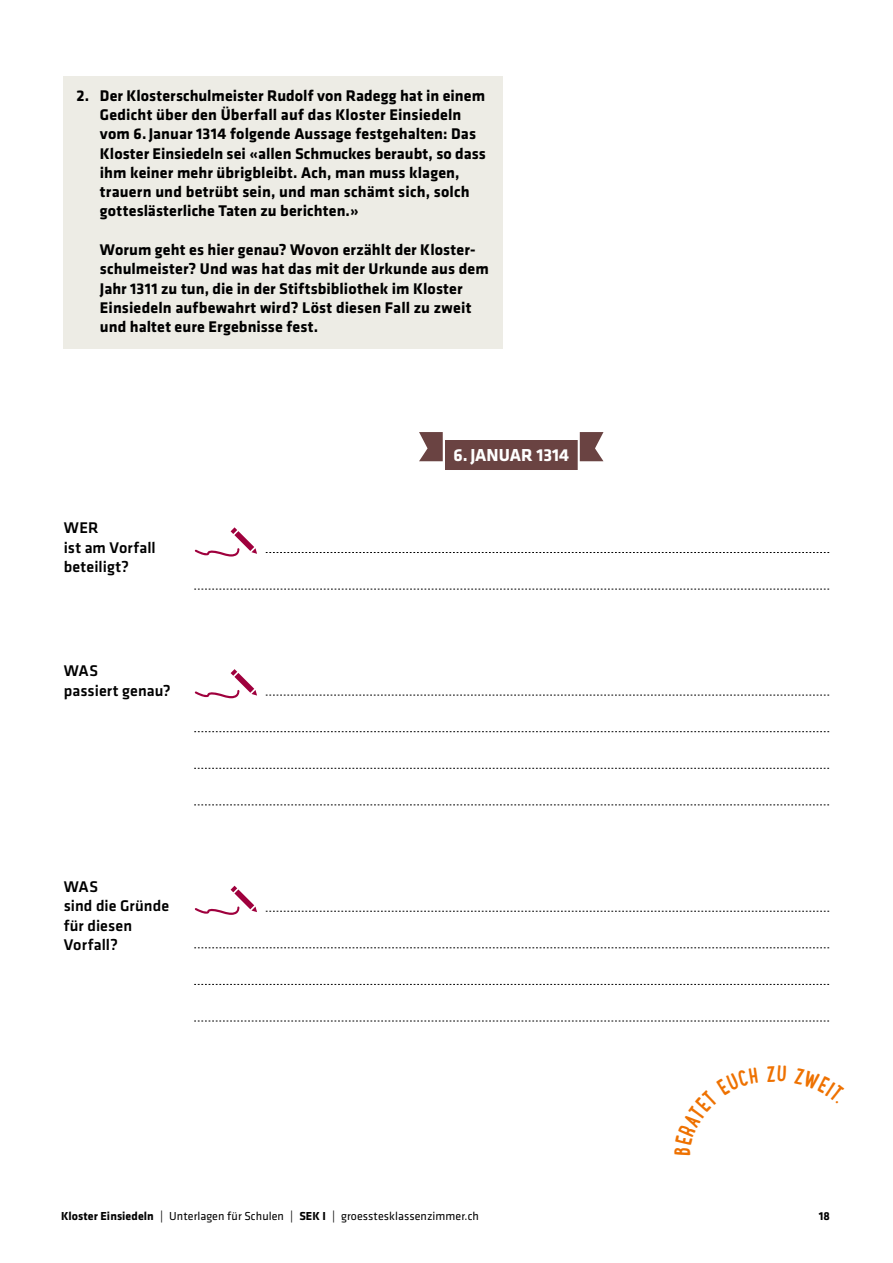
<style>
.page{position:relative;width:893px;height:1263px;background:#fff}
.page>*{position:absolute;margin:0;border:0;box-sizing:border-box;transform-origin:0 0}
.t1{font:700 18px "Klavika";color:#fff}
.t2{font:700 16.05px/19.2px "Klavika";letter-spacing:.005em;color:#000}
.t3{font:500 16.05px/19.2px "Klavika";letter-spacing:.005em;color:#000}
.t4{font:12px "Klavika";letter-spacing:.005em;color:#000}
.t5{font:700 12px "Klavika";color:#000}
.s1{font-weight:700}
</style>
<div class="page">
<svg style="left:194px;top:947px;width:635px;height:1px"></svg>
<svg style="left:194px;top:589px;width:635px;height:1px"></svg>
<svg style="left:194px;top:984px;width:635px;height:1px"></svg>
<svg style="left:194px;top:1021px;width:635px;height:1px"></svg>
<svg style="left:195px;top:886px;width:62px;height:29px"></svg>
<svg style="left:195px;top:669px;width:62px;height:29px"></svg>
<svg style="left:266px;top:911px;width:563px;height:1px"></svg>
<svg style="left:195px;top:527px;width:62px;height:29px"></svg>
<svg style="left:266px;top:552px;width:563px;height:1px"></svg>
<svg style="left:419px;top:432px;width:24px;height:29px"></svg>
<svg style="left:580px;top:432px;width:23px;height:29px"></svg>
<div style="left:445px;top:440px;width:133px;height:30px;background:#6a4342"></div>
<svg style="left:194px;top:731px;width:635px;height:1px"></svg>
<svg style="left:194px;top:768px;width:635px;height:1px"></svg>
<svg style="left:194px;top:805px;width:635px;height:1px"></svg>
<svg style="left:266px;top:695px;width:563px;height:1px"></svg>
<div style="left:64px;top:76px;width:439px;height:273px;background:#edece5"></div>
<p class="t2" style="left:100px;top:86px;width:387px;text-indent:-23px">2. Der Klosterschulmeister Rudolf von Radegg hat in einem Gedicht über den Überfall auf das Kloster Einsiedeln vom 6. Januar 1314 folgende Aussage festgehalten: Das Kloster Einsiedeln sei «allen Schmuckes beraubt, so dass ihm keiner mehr übrigbleibt. Ach, man muss klagen, trauern und betrübt sein, und man schämt sich, solch gotteslästerliche Taten zu berichten.»</p>
<p class="t2" style="left:100px;top:240px;width:390px">Worum geht es hier genau? Wovon erzählt der Kloster&shy;schulmeister? Und was hat das mit der Urkunde aus dem Jahr 1311 zu tun, die in der Stiftsbibliothek im Kloster Einsiedeln aufbewahrt wird? Löst diesen Fall zu zweit und haltet eure Ergebnisse fest.</p>
<p class="t3" style="left:64px;top:518px;width:94px">WER<br>ist am Vorfall beteiligt?</p>
<p class="t3" style="left:64px;top:661px;width:108px">WAS<br>passiert genau?</p>
<p class="t3" style="left:64px;top:877px;width:107px">WAS<br>sind die Gründe für diesen<br>Vorfall?</p>
<p class="t1" style="left:453px;top:445px;width:117px">6. JANUAR 1314</p>
<p class="t4" style="left:61px;top:1210px;width:419px"><span class="s1">Kloster Einsiedeln</span> | Unterlagen für Schulen | <span class="s1">SEK I</span> | groesstesklassenzimmer.ch</p>
<p class="t5" style="left:819px;top:1210px;width:13px">18</p>
</div>
